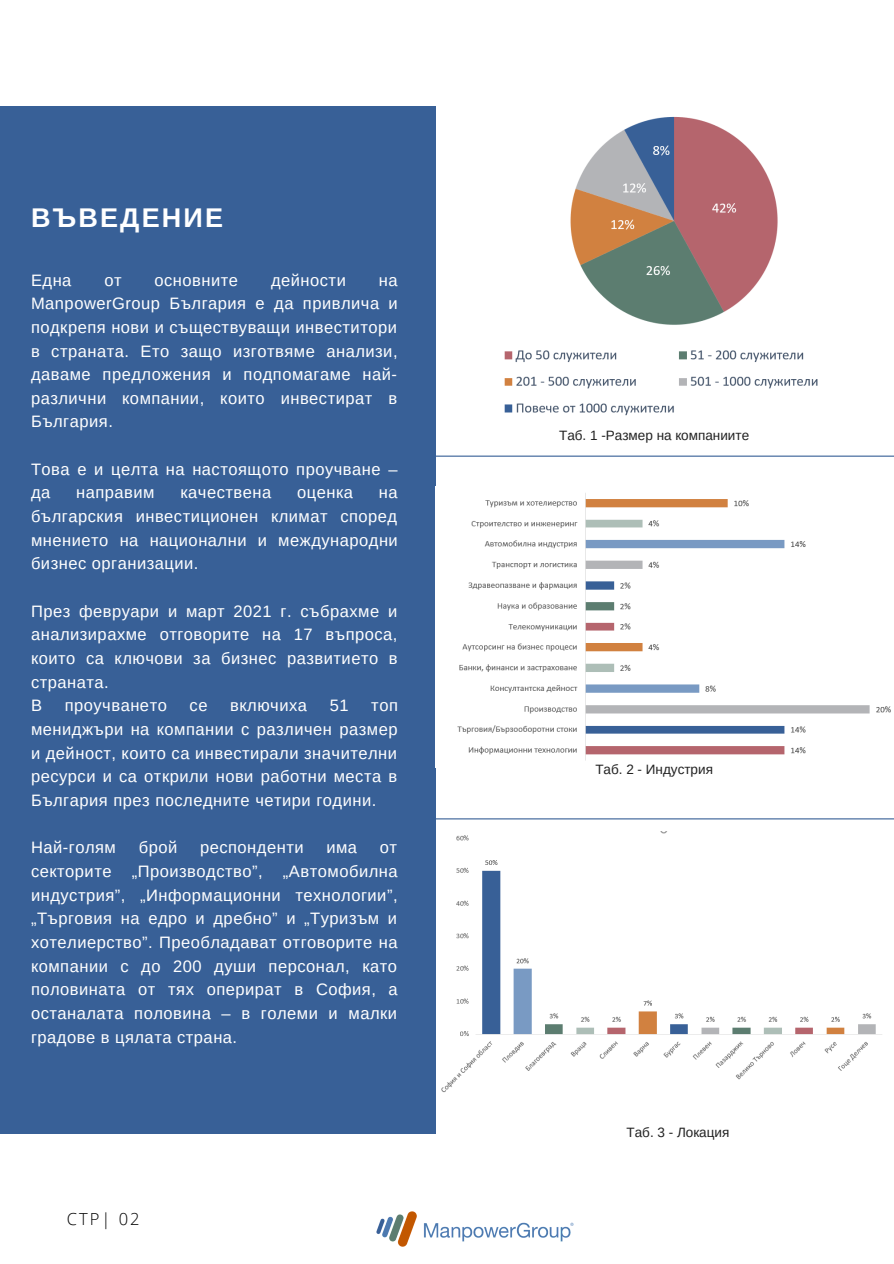
<style>
.page{position:relative;width:894px;height:1264px;background:#fff}
.page>*{position:absolute;margin:0;border:0;box-sizing:border-box;transform-origin:0 0}
.t1{font:700 27px "Arimo";letter-spacing:.08em;color:#fff}
.t2{font:16.5px/23.7px "Arimo";letter-spacing:.03em;color:#fff;text-align:justify}
.t3{font:300 16.5px "Open Sans";color:#000}
.t4{font:13.5px "Arimo";color:#222}
</style>
<div class="page">
<div style="left:0;top:106px;width:436px;height:1028px;background:#386097"></div>
<img style="left:435px;top:487px;width:456px;height:280px">
<img style="left:376px;top:1211px;width:198px;height:36px">
<hr style="left:435px;top:455px;width:458px;height:1px;background:#386097">
<hr style="left:430px;top:818px;width:463px;height:1px;background:#386097">
<img style="left:504px;top:116px;width:314px;height:300px">
<img style="left:441px;top:831px;width:441px;height:262px">
<p class="t1" style="left:31px;top:202px;width:194px">ВЪВЕДЕНИЕ</p>
<p class="t2" style="left:31px;top:268px;width:42px">Една</p>
<p class="t2" style="left:104px;top:268px;width:19px">от</p>
<p class="t2" style="left:154px;top:268px;width:85px">основните</p>
<p class="t2" style="left:271px;top:268px;width:76px">дейности</p>
<p class="t2" style="left:31px;top:268px;width:368px;text-indent:347px">на ManpowerGroup България е да привлича и подкрепя нови и съществуващи инвеститори в страната. Ето защо изготвяме анализи, даваме предложения и подпомагаме най&shy;различни компании, които инвестират в България.</p>
<p class="t2" style="left:31px;top:457px;width:368px">Това е и целта на настоящото проучване – да</p>
<p class="t2" style="left:31px;top:481px;width:368px;text-indent:348px">на българския инвестиционен климат според мнението на национални и международни бизнес организации.</p>
<p class="t2" style="left:31px;top:599px;width:368px">През февруари и март 2021 г. събрахме и анализирахме отговорите на 17 въпроса, които са ключови за бизнес развитието в страната.</p>
<p class="t2" style="left:31px;top:693px;width:12px">В</p>
<p class="t2" style="left:65px;top:693px;width:104px">проучването</p>
<p class="t2" style="left:189px;top:693px;width:19px">се</p>
<p class="t2" style="left:230px;top:693px;width:78px">включиха</p>
<p class="t2" style="left:329px;top:693px;width:20px">51</p>
<p class="t2" style="left:76px;top:481px;width:80px">направим</p>
<p class="t2" style="left:180px;top:481px;width:92px">качествена</p>
<p class="t2" style="left:297px;top:481px;width:57px">оценка</p>
<p class="t2" style="left:31px;top:693px;width:368px;text-indent:340px">топ мениджъри на компании с различен размер и дейност, които са инвестирали значителни ресурси и са открили нови работни места в България през последните четири години.</p>
<p class="t2" style="left:31px;top:835px;width:86px">Най-голям</p>
<p class="t2" style="left:139px;top:835px;width:40px">брой</p>
<p class="t2" style="left:200px;top:835px;width:105px">респонденти</p>
<p class="t2" style="left:326px;top:835px;width:32px">има</p>
<p class="t2" style="left:31px;top:835px;width:368px;text-indent:349px">от секторите „Производство”, „Автомобилна индустрия”, „Информационни технологии”, „Търговия на едро и дребно” и „Туризъм и хотелиерство”. Преобладават отговорите на компании с до 200 души персонал, като половината от тях оперират в София, а останалата половина – в големи и малки градове в цялата страна.</p>
<p class="t3" style="left:67px;top:1207px;width:74px">СТР| 02</p>
<p class="t4" style="left:559px;top:428px;width:191px">Taб. 1 -Размер на компаниите</p>
<p class="t4" style="left:595px;top:761px;width:119px">Taб. 2 - Индустрия</p>
<p class="t4" style="left:626px;top:1125px;width:104px">Taб. 3 - Локация</p>
</div>
